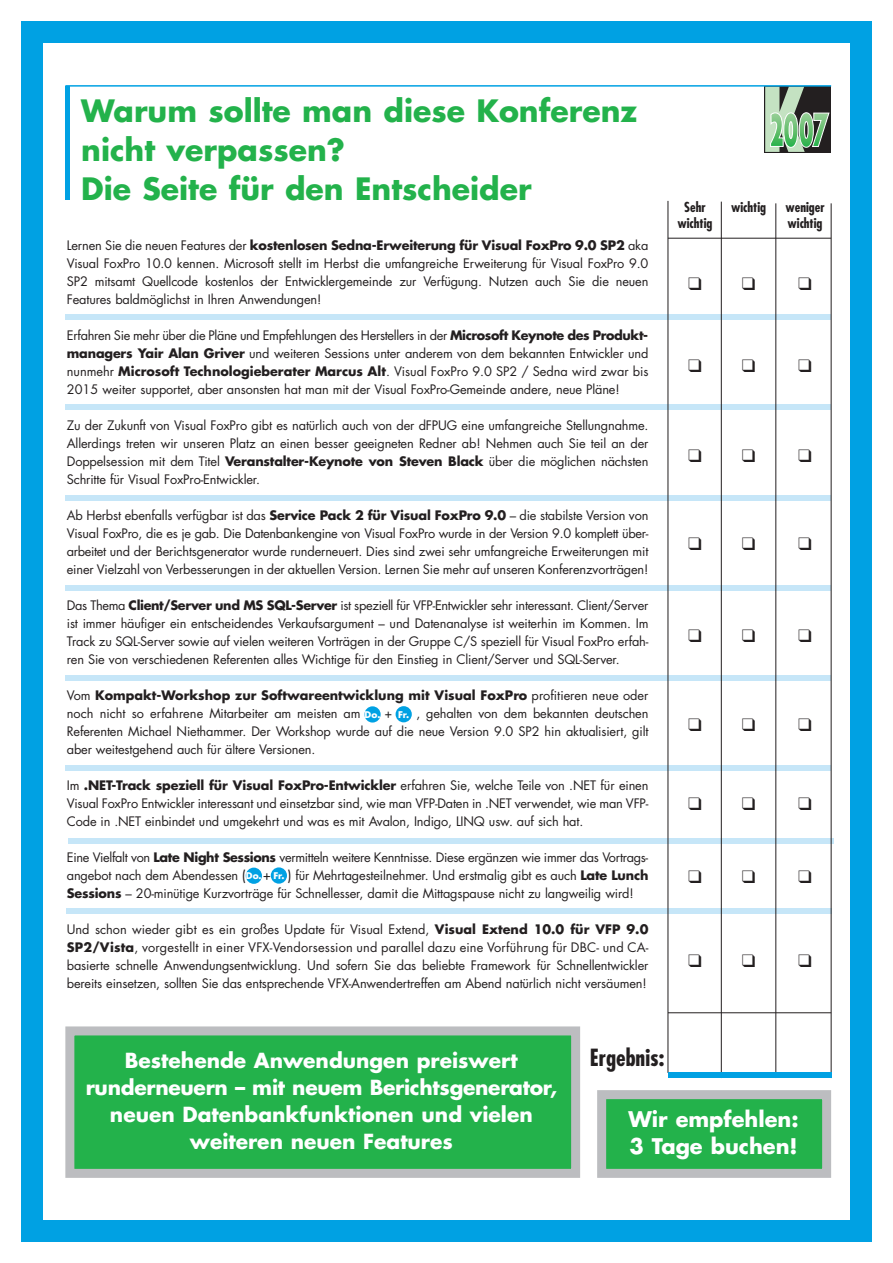
<style>
.page{position:relative;width:893px;height:1263px;background:#fff}
.page>*{position:absolute;margin:0;border:0;box-sizing:border-box;transform-origin:0 0}
.t1{font:700 30px/39.2px "Futura";color:#23b24b}
.t2{font:700 condensed 23.1px "Futura";color:#231f20}
.t3{font:700 21px/27px "Futura";color:#fff}
.t4{font:700 20.25px/27px "Futura";color:#fff;text-align:center}
.t5{font:700 condensed 13.5px "Futura";color:#231f20}
.t6{font:13.5px "Futura";color:#231f20}
.t7{font:12.75px/18px "Futura";letter-spacing:-.01em;color:#231f20;text-align:justify}
.t8{font:700 9px "Futura";color:#fff}
.s1{font-weight:700}
.s2{font-size:13.5px}
</style>
<div class="page">
<div style="left:66px;top:908px;width:765px;height:6px;background:#c6e6f8"></div>
<div style="left:65px;top:765px;width:766px;height:6px;background:#c6e6f8"></div>
<div style="left:68px;top:839px;width:765px;height:5px;background:#c6e6f8"></div>
<div style="left:65px;top:315px;width:766px;height:5px;background:#c6e6f8"></div>
<div style="left:764px;top:86px;width:67px;height:67px;background:#231f20"></div>
<svg style="left:765px;top:87px;width:65px;height:65px"></svg>
<hr style="left:65px;top:85px;width:766px;height:2px;background:#00a1e3">
<div style="left:65px;top:86px;width:5px;height:113px;background:#00a1e3"></div>
<div style="left:70px;top:1031px;width:505px;height:142px;background:#23b24b"></div>
<div style="left:65px;top:1026px;width:515px;height:152px;border:9px solid #bcbdc0"></div>
<div style="left:601px;top:1095px;width:225px;height:78px;background:#23b24b"></div>
<div style="left:597px;top:1090px;width:234px;height:88px;border:9px solid #bcbdc0"></div>
<div style="left:65px;top:404px;width:766px;height:6px;background:#c6e6f8"></div>
<div style="left:65px;top:495px;width:766px;height:6px;background:#c6e6f8"></div>
<div style="left:65px;top:585px;width:766px;height:6px;background:#c6e6f8"></div>
<div style="left:65px;top:675px;width:766px;height:6px;background:#c6e6f8"></div>
<hr style="left:721px;top:202px;width:1px;height:876px;background:#231f20">
<hr style="left:667px;top:201px;width:1px;height:872px;background:#231f20">
<hr style="left:775px;top:203px;width:1px;height:875px;background:#231f20">
<hr style="left:830px;top:203px;width:1px;height:875px;background:#231f20">
<hr style="left:668px;top:1012px;width:163px;height:1px;background:#231f20">
<hr style="left:668px;top:238px;width:163px;height:1px;background:#231f20">
<div style="left:668px;top:1072px;width:163px;height:6px;background:#00a1e3"></div>
<div style="left:850px;top:21px;width:21px;height:1221px;background:#00a1e3"></div>
<div style="left:21px;top:21px;width:850px;height:22px;background:#00a1e3"></div>
<div style="left:21px;top:1220px;width:850px;height:22px;background:#00a1e3"></div>
<div style="left:21px;top:21px;width:21px;height:1221px;background:#00a1e3"></div>
<div style="left:364px;top:706px;width:16px;height:17px;background:#00a1e3;border-radius:50%"></div>
<div style="left:395px;top:706px;width:17px;height:16px;background:#00a1e3;border-radius:50%"></div>
<div style="left:246px;top:868px;width:16px;height:16px;background:#00a1e3;border-radius:50%"></div>
<div style="left:271px;top:867px;width:16px;height:17px;background:#00a1e3;border-radius:50%"></div>
<svg style="left:720px;top:278px;width:2px;height:12px"></svg>
<svg style="left:720px;top:359px;width:2px;height:13px"></svg>
<svg style="left:720px;top:449px;width:2px;height:13px"></svg>
<svg style="left:720px;top:537px;width:2px;height:13px"></svg>
<svg style="left:720px;top:630px;width:2px;height:12px"></svg>
<svg style="left:720px;top:719px;width:2px;height:12px"></svg>
<svg style="left:720px;top:798px;width:2px;height:12px"></svg>
<svg style="left:720px;top:870px;width:2px;height:13px"></svg>
<svg style="left:720px;top:954px;width:2px;height:13px"></svg>
<h1 class="t1" style="left:81px;top:94px;width:557px">Warum sollte man diese Konferenz nicht verpassen?<br>Die Seite für den Entscheider</h1>
<p class="t7" style="left:67px;top:238px;width:583px">Lernen Sie die neuen Features der <span class="s1">kostenlosen Sedna-Erweiterung für Visual FoxPro 9.0 SP2</span> aka Visual FoxPro 10.0 kennen. Microsoft stellt im Herbst die umfangreiche Erweiterung für Visual FoxPro 9.0<br>SP2 mitsamt Quellcode kostenlos der Entwicklergemeinde zur Verfügung. Nutzen auch Sie die neuen Features baldmöglichst in Ihren Anwendungen!</p>
<p class="t7" style="left:67px;top:328px;width:583px">Erfahren Sie mehr über die Pläne und Empfehlungen des Herstellers in der <span class="s1">Microsoft Keynote des Produkt&shy;managers Yair Alan Griver</span> und weiteren Sessions unter anderem von dem bekannten Entwickler und nunmehr <span class="s1">Microsoft Technologieberater Marcus Alt</span>. Visual FoxPro 9.0 SP2 / Sedna wird zwar bis 2015 weiter supportet, aber ansonsten hat man mit der Visual FoxPro-Gemeinde andere, neue Pläne!</p>
<p class="t7" style="left:67px;top:418px;width:583px">Zu der Zukunft von Visual FoxPro gibt es natürlich auch von der dFPUG eine umfangreiche Stellungnahme.<br>Allerdings treten wir unseren Platz an einen besser geeigneten Redner ab! Nehmen auch Sie teil an der Doppelsession mit dem Titel <span class="s1">Veranstalter-Keynote von Steven Black</span> über die möglichen nächsten Schritte für Visual FoxPro-Entwickler.</p>
<p class="t7" style="left:67px;top:508px;width:583px">Ab Herbst ebenfalls verfügbar ist das <span class="s1">Service Pack 2 für Visual FoxPro 9.0</span> – die stabilste Version von Visual FoxPro, die es je gab. Die Datenbankengine von Visual FoxPro wurde in der Version 9.0 komplett über&shy;arbeitet und der Berichtsgenerator wurde runderneuert. Dies sind zwei sehr umfangreiche Erweiterungen mit einer Vielzahl von Verbesserungen in der aktuellen Version. Lernen Sie mehr auf unseren Konferenzvorträgen!</p>
<p class="t7" style="left:67px;top:598px;width:583px">Das Thema <span class="s1">Client/Server und MS SQL-Server</span> ist speziell für VFP-Entwickler sehr interessant. Client/Server ist immer häufiger ein entscheidendes Verkaufsargument – und Datenanalyse ist weiterhin im Kommen. Im Track zu SQL-Server sowie auf vielen weiteren Vorträgen in der Gruppe C/S speziell für Visual FoxPro erfah&shy;ren Sie von verschiedenen Referenten alles Wichtige für den Einstieg in Client/Server und SQL-Server.</p>
<p class="t7" style="left:67px;top:688px;width:583px">Vom <span class="s1">Kompakt-Workshop zur Softwareentwicklung mit Visual FoxPro</span> profitieren neue oder noch nicht so erfahrene Mitarbeiter am meisten am</p>
<p class="t7" style="left:67px;top:706px;width:583px;text-indent:349px">, gehalten von dem bekannten deutschen Referenten Michael Niethammer. Der Workshop wurde auf die neue Version 9.0 SP2 hin aktualisiert, gilt aber weitestgehend auch für ältere Versionen.</p>
<p class="t7" style="left:67px;top:778px;width:583px">Im <span class="s1">.NET-Track speziell für Visual FoxPro-Entwickler</span> erfahren Sie, welche Teile von .NET für einen Visual FoxPro Entwickler interessant und einsetzbar sind, wie man VFP-Daten in .NET verwendet, wie man VFP-Code in .NET einbindet und umgekehrt und was es mit Avalon, Indigo, LINQ usw. auf sich hat.</p>
<p class="t7" style="left:67px;top:850px;width:583px">Eine Vielfalt von <span class="s1">Late Night Sessions</span> vermitteln weitere Kenntnisse. Diese ergänzen wie immer das Vortrags&shy;angebot nach dem Abendessen <span class="s2">(</span></p>
<p class="t8" style="left:364px;top:710px;width:46px">Do. Fr.</p>
<p class="t7" style="left:384px;top:706px;width:9px">+</p>
<p class="t7" style="left:67px;top:868px;width:583px;text-indent:221px"><span class="s2">)</span> für Mehrtagesteilnehmer. Und erstmalig gibt es auch <span class="s1">Late Lunch<br>Sessions</span> – 20-minütige Kurzvorträge für Schnellesser, damit die Mittagspause nicht zu langweilig wird!</p>
<p class="t7" style="left:67px;top:922px;width:583px">Und schon wieder gibt es ein großes Update für Visual Extend, <span class="s1">Visual Extend 10.0 für VFP 9.0<br>SP2/Vista</span>, vorgestellt in einer VFX-Vendorsession und parallel dazu eine Vorführung für DBC- und CA&shy;basierte schnelle Anwendungsentwicklung. Und sofern Sie das beliebte Framework für Schnellentwickler bereits einsetzen, sollten Sie das entsprechende VFX-Anwendertreffen am Abend natürlich nicht versäumen!</p>
<p class="t8" style="left:246px;top:871px;width:40px">Do. Fr.</p>
<p class="t6" style="left:263px;top:869px;width:10px">+</p>
<p class="t5" style="left:684px;top:201px;width:23px">Sehr</p>
<p class="t5" style="left:731px;top:201px;width:37px">wichtig</p>
<p class="t5" style="left:785px;top:201px;width:41px">weniger</p>
<p class="t5" style="left:677px;top:217px;width:37px">wichtig</p>
<p class="t5" style="left:787px;top:217px;width:37px">wichtig</p>
<h3 class="t4" style="left:86px;top:1048px;width:472px">Bestehende Anwendungen preiswert runderneuern – mit neuem Berichtsgenerator, neuen Datenbankfunktionen und vielen weiteren neuen Features</h3>
<h2 class="t2" style="left:589px;top:1047px;width:76px">Ergebnis:</h2>
<h3 class="t3" style="left:628px;top:1107px;width:172px">Wir empfehlen:<br>3 Tage buchen!</h3>
</div>
